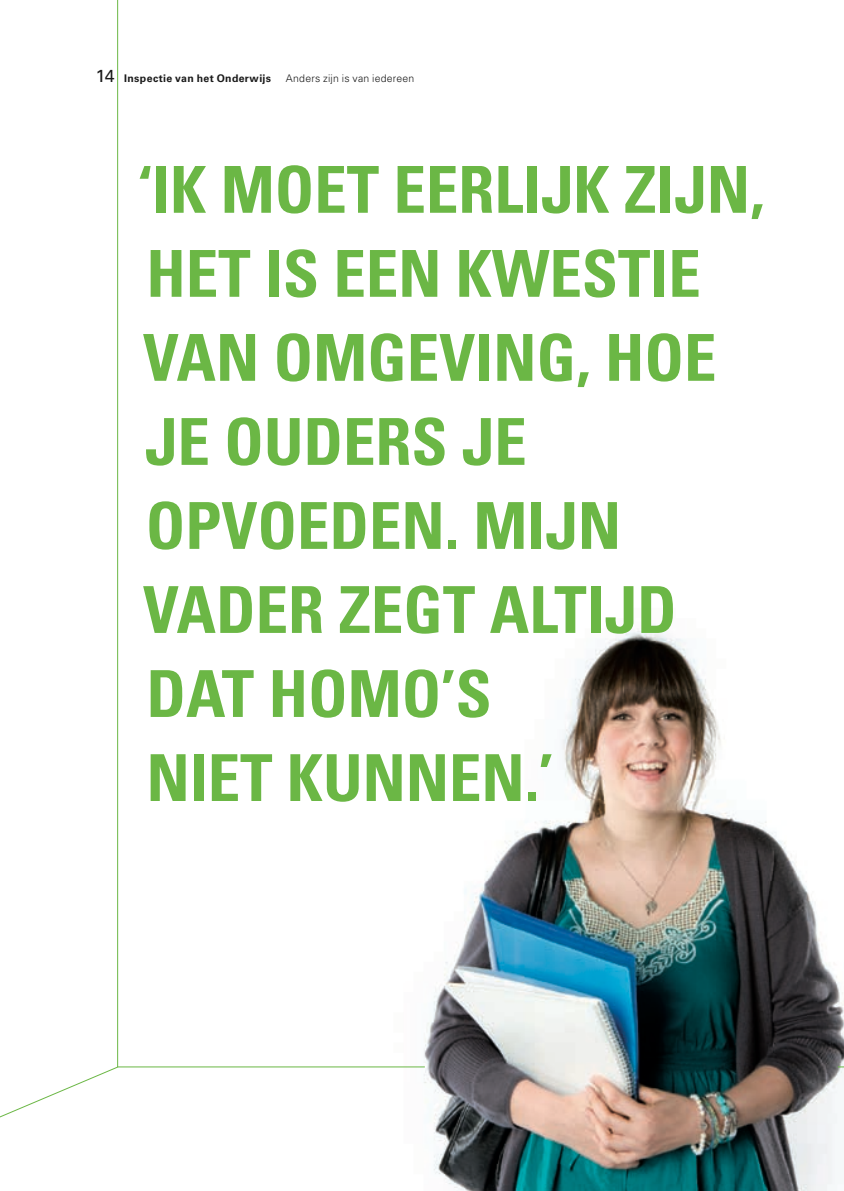
<style>
.page{position:relative;width:844px;height:1191px;background:#fff}
.page>*{position:absolute;margin:0;border:0;box-sizing:border-box;transform-origin:0 0}
.t1{font:700 condensed 64.75px/84px "Univers";color:#6bb745}
.t2{font:700 10.5px "Univers LT";letter-spacing:.035em;color:#1a1a1a}
.t3{font:300 10.5px "Univers";letter-spacing:.02em;color:#1a1a1a}
.s1{font-family:"Univers";font-weight:400;font-size:17.5px}
</style>
<div class="page">
<svg style="left:0;top:0;width:118px;height:1118px"></svg>
<img style="left:343px;top:628px;width:500px;height:563px">
<hr style="left:118px;top:1066px;width:307px;height:1px;background:#6bb745">
<p class="t2" style="left:95px;top:72px;width:177px"><span class="s1">14</span> Inspectie van het Onderwijs</p>
<p class="t3" style="left:286px;top:72px;width:130px">Anders zijn is van iedereen</p>
<p class="t1" style="left:138px;top:147px;width:627px">‘IK MOET EERLIJK ZIJN,<br>HET IS EEN KWESTIE<br>VAN OMGEVING, HOE<br>JE OUDERS JE<br>OPVOEDEN. MIJN<br>VADER ZEGT ALTIJD<br>DAT HOMO’S<br>NIET KUNNEN.’</p>
</div>
